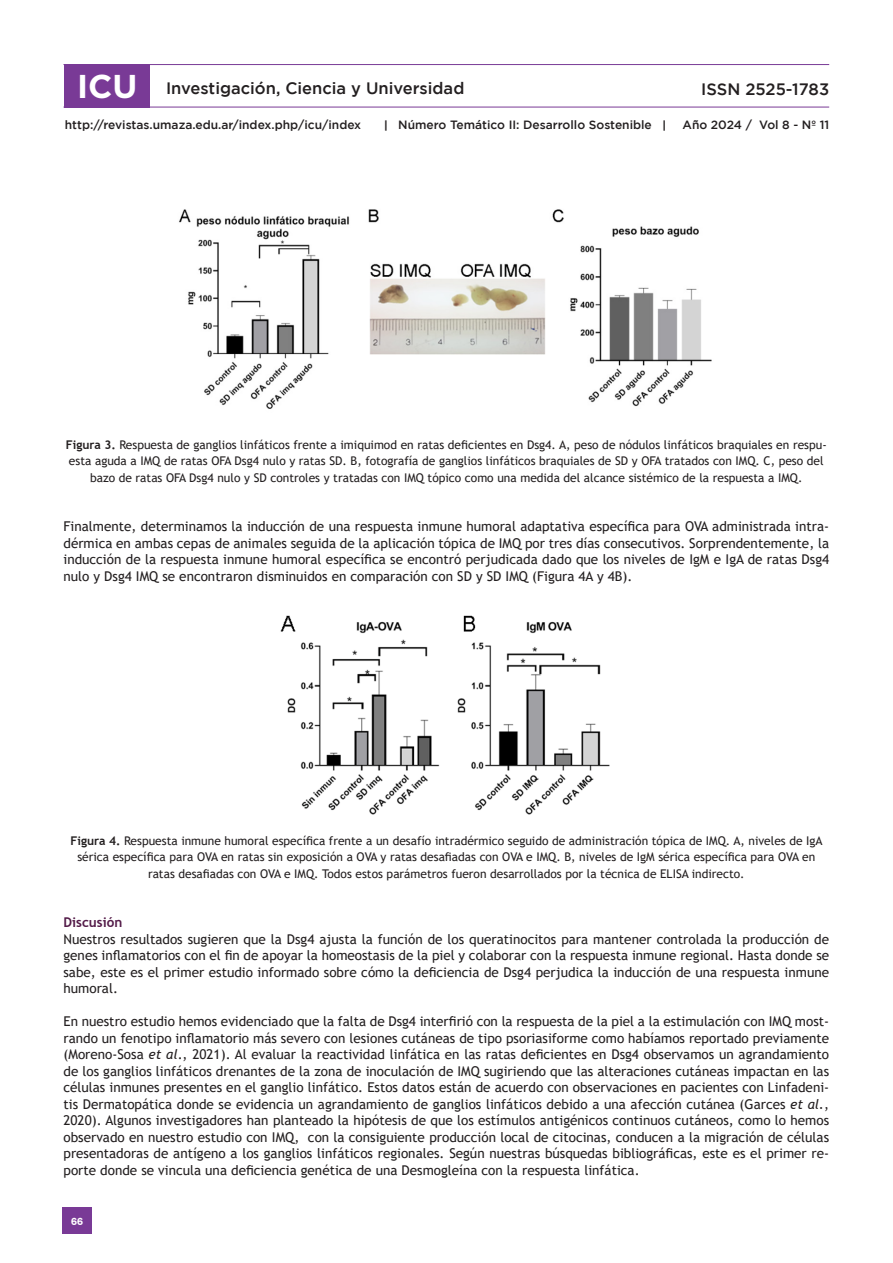
<style>
.page{position:relative;width:893px;height:1263px;background:#fff}
.page>*{position:absolute;margin:0;border:0;box-sizing:border-box;transform-origin:0 0}
.t1{font:500 16.5px "Gotham";color:#231f20}
.t2{font:13.5px/16.5px "Trebuchet MS";color:#231f20;text-align:justify}
.t3{font:700 13.5px "Trebuchet MS";color:#541c49}
.t4{font:12px/16.5px "Trebuchet MS";color:#231f20;text-align:center}
.t5{font:500 12px "Gotham";color:#231f20}
.t6{font:700 10.5px "Swiss 721 BT";color:#fff}
.s1{font-weight:700;font-size:33px;color:#fff}
.s2{font-family:"Roboto";font-weight:700}
.s3{font-weight:700}
.s4{font-style:italic}
</style>
<div class="page">
<div style="left:62px;top:1208px;width:30px;height:26px;background:#793a96"></div>
<div style="left:64px;top:64px;width:86px;height:43px;background:#793a96"></div>
<hr style="left:63px;top:107px;width:766px;height:1px;background:#793a96">
<hr style="left:63px;top:64px;width:766px;height:1px;background:#793a96">
<img style="left:179px;top:209px;width:533px;height:200px">
<img style="left:280px;top:615px;width:330px;height:200px">
<p class="t1" style="left:77px;top:79px;width:389px"><span class="s1">ICU</span> Investigación, Ciencia y Universidad</p>
<p class="t1" style="left:701px;top:80px;width:130px">ISSN 2525-1783</p>
<p class="t5" style="left:65px;top:118px;width:298px">http://revistas.umaza.edu.ar/index.php/icu/index</p>
<p class="t5" style="left:384px;top:118px;width:283px"><span class="s2">|</span> Número Temático II: Desarrollo Sostenible <span class="s2">|</span></p>
<p class="t5" style="left:682px;top:118px;width:148px">Año 2024 / Vol 8 - Nº 11</p>
<p class="t4" style="left:66px;top:436px;width:762px"><span class="s3">Figura 3.</span> Respuesta de ganglios linfáticos frente a imiquimod en ratas deficientes en Dsg4. A, peso de nódulos linfáticos braquiales en respu&shy;esta aguda a IMQ de ratas OFA Dsg4 nulo y ratas SD. B, fotografía de ganglios linfáticos braquiales de SD y OFA tratados con IMQ. C, peso del bazo de ratas OFA Dsg4 nulo y SD controles y tratadas con IMQ tópico como una medida del alcance sistémico de la respuesta a IMQ.</p>
<p class="t2" style="left:63px;top:518px;width:767px">Finalmente, determinamos la inducción de una respuesta inmune humoral adaptativa específica para OVA administrada intra&shy;dérmica en ambas cepas de animales seguida de la aplicación tópica de IMQ por tres días consecutivos. Sorprendentemente, la inducción de la respuesta inmune humoral específica se encontró perjudicada dado que los niveles de IgM e IgA de ratas Dsg4 nulo y Dsg4 IMQ se encontraron disminuidos en comparación con SD y SD IMQ (Figura 4A y 4B).</p>
<p class="t4" style="left:71px;top:832px;width:753px"><span class="s3">Figura 4.</span> Respuesta inmune humoral específica frente a un desafío intradérmico seguido de administración tópica de IMQ. A, niveles de IgA sérica específica para OVA en ratas sin exposición a OVA y ratas desafiadas con OVA e IMQ. B, niveles de IgM sérica específica para OVA en ratas desafiadas con OVA e IMQ. Todos estos parámetros fueron desarrollados por la técnica de ELISA indirecto.</p>
<p class="t3" style="left:63px;top:914px;width:60px">Discusión</p>
<p class="t2" style="left:63px;top:931px;width:767px">Nuestros resultados sugieren que la Dsg4 ajusta la función de los queratinocitos para mantener controlada la producción de genes inflamatorios con el fin de apoyar la homeostasis de la piel y colaborar con la respuesta inmune regional. Hasta donde se sabe, este es el primer estudio informado sobre cómo la deficiencia de Dsg4 perjudica la inducción de una respuesta inmune humoral.</p>
<p class="t2" style="left:63px;top:1013px;width:767px">En nuestro estudio hemos evidenciado que la falta de Dsg4 interfirió con la respuesta de la piel a la estimulación con IMQ most&shy;rando un fenotipo inflamatorio más severo con lesiones cutáneas de tipo psoriasiforme como habíamos reportado previamente (Moreno-Sosa <span class="s4">et al</span>., 2021). Al evaluar la reactividad linfática en las ratas deficientes en Dsg4 observamos un agrandamiento de los ganglios linfáticos drenantes de la zona de inoculación de IMQ sugiriendo que las alteraciones cutáneas impactan en las células inmunes presentes en el ganglio linfático. Estos datos están de acuerdo con observaciones en pacientes con Linfadeni&shy;tis Dermatopática donde se evidencia un agrandamiento de ganglios linfáticos debido a una afección cutánea (Garces <span class="s4">et al.</span>, 2020). Algunos investigadores han planteado la hipótesis de que los estímulos antigénicos continuos cutáneos, como lo hemos observado en nuestro estudio con IMQ, con la consiguiente producción local de citocinas, conducen a la migración de células presentadoras de antígeno a los ganglios linfáticos regionales. Según nuestras búsquedas bibliográficas, este es el primer re&shy;porte donde se vincula una deficiencia genética de una Desmogleína con la respuesta linfática.</p>
<p class="t6" style="left:71px;top:1215px;width:13px">66</p>
</div>
